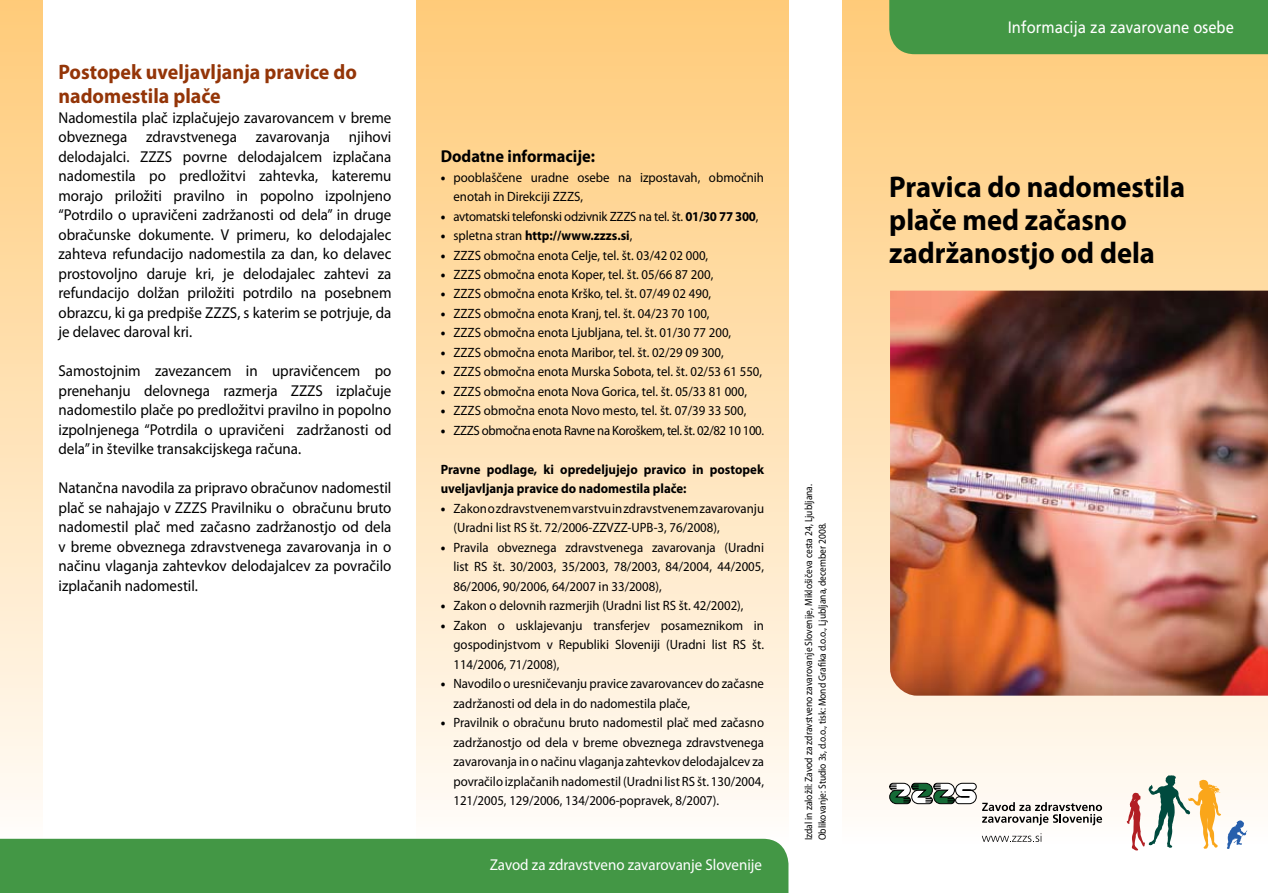
<style>
.page{position:relative;width:1268px;height:893px;background:#fff}
.page>*{position:absolute;margin:0;border:0;box-sizing:border-box;transform-origin:0 0}
.t1{font:700 30px/33px "Myriad Pro";color:#000;scale:.95 1}
.t2{font:700 21px/24px "Myriad Pro";color:#943508;scale:.95 1}
.t3{font:700 17.25px "Myriad Pro";color:#000;scale:.95 1}
.t4{font:16.5px "Frutiger LT Std";color:#fff;scale:.9 1}
.t5{font:15.75px/19.5px "Myriad Pro";color:#000;text-align:justify;scale:.95 1}
.t6{font:15.75px "Myriad Pro";color:#fff;scale:.95 1}
.t7{font:13.5px/19.5px "Myriad Pro";color:#000;scale:.95 1}
.t8{font:700 13.5px/19.5px "Myriad Pro";color:#000;scale:.95 1}
.t9{font:13.5px "Myriad Pro";letter-spacing:-.02em;color:#000;scale:.95 1}
.t10{font:13.5px "Myriad Pro";letter-spacing:-.03em;color:#000;scale:.95 1}
.t11{font:10.5px/13.5px "Myriad Pro";color:#000;scale:.9 1}
.s1{font-weight:900}
.s2{font-weight:700}
.s3{font-weight:400}
</style>
<div class="page">
<div style="left:417px;top:0;width:371px;height:850px;background:linear-gradient(to bottom,#ffca78,#fffcf9)"></div>
<div style="left:0;top:0;width:43px;height:850px;background:linear-gradient(to bottom,#ffca78,#fffcf9)"></div>
<div style="left:0;top:839px;width:788px;height:54px;background:#439745"></div>
<div style="left:842px;top:0;width:425px;height:850px;background:linear-gradient(to bottom,#feca77,#fffcf9)"></div>
<img style="left:889px;top:291px;width:378px;height:405px">
<div style="left:889px;top:0;width:378px;height:54px;background:#439745"></div>
<svg style="left:1126px;top:775px;width:94px;height:75px"></svg>
<svg style="left:888px;top:782px;width:213px;height:43px"></svg>
<svg style="left:981px;top:833px;width:60px;height:9px"></svg>
<svg style="left:1226px;top:820px;width:20px;height:29px"></svg>
<h2 class="t2" style="left:58px;top:59px;width:315px">Postopek uveljavljanja pravice do nadomestila plače</h2>
<p class="t5" style="left:58px;top:107px;width:352px">Nadomestila plač izplačujejo zavarovancem v breme obveznega zdravstvenega zavarovanja njihovi delodajalci. ZZZS povrne delodajalcem izplačana nadomestila po predložitvi zahtevka, kateremu morajo priložiti pravilno in popolno izpolnjeno “Potrdilo o upravičeni zadržanosti od dela” in druge obračunske dokumente. V primeru, ko delodajalec zahteva refundacijo nadomestila za dan, ko delavec prostovoljno daruje kri, je delodajalec zahtevi za refundacijo dolžan priložiti potrdilo na posebnem obrazcu, ki ga predpiše ZZZS, s katerim se potrjuje, da je delavec daroval kri.</p>
<p class="t5" style="left:58px;top:361px;width:352px">Samostojnim zavezancem in upravičencem po prenehanju delovnega razmerja ZZZS izplačuje nadomestilo plače po predložitvi pravilno in popolno izpolnjenega “Potrdila o upravičeni zadržanosti od dela” in številke transakcijskega računa.</p>
<p class="t5" style="left:58px;top:478px;width:352px">Natančna navodila za pripravo obračunov nadomestil plač se nahajajo v ZZZS Pravilniku o obračunu bruto nadomestil plač med začasno zadržanostjo od dela v breme obveznega zdravstvenega zavarovanja in o načinu vlaganja zahtevkov delodajalcev za povračilo izplačanih nadomestil.</p>
<p class="t3" style="left:440px;top:145px;width:164px">Dodatne informacije:</p>
<p class="t7" style="left:453px;top:167px;width:328px;text-indent:-13px"><span class="s1">•</span> pooblaščene uradne osebe na izpostavah, območnih enotah in Direkciji ZZZS,</p>
<p class="t9" style="left:440px;top:208px;width:336px"><span class="s1">•</span> avtomatski telefonski odzivnik ZZZS na tel. št. <span class="s2">01/30 77 300</span>,</p>
<p class="t8" style="left:440px;top:225px;width:203px"><span class="s1">•</span> <span class="s3">spletna stran</span> http://www.zzzs.si<span class="s3">,</span></p>
<p class="t7" style="left:440px;top:245px;width:283px"><span class="s1">•</span> ZZZS območna enota Celje, tel. št. 03/42 02 000,</p>
<p class="t7" style="left:440px;top:264px;width:288px"><span class="s1">•</span> ZZZS območna enota Koper, tel. št. 05/66 87 200,</p>
<p class="t7" style="left:440px;top:284px;width:286px"><span class="s1">•</span> ZZZS območna enota Krško, tel. št. 07/49 02 490,</p>
<p class="t7" style="left:440px;top:303px;width:284px"><span class="s1">•</span> ZZZS območna enota Kranj, tel. št. 04/23 70 100,</p>
<p class="t7" style="left:440px;top:323px;width:307px"><span class="s1">•</span> ZZZS območna enota Ljubljana, tel. št. 01/30 77 200,</p>
<p class="t7" style="left:440px;top:342px;width:299px"><span class="s1">•</span> ZZZS območna enota Maribor, tel. št. 02/29 09 300,</p>
<p class="t7" style="left:440px;top:362px;width:340px"><span class="s1">•</span> ZZZS območna enota Murska Sobota, tel. št. 02/53 61 550,</p>
<p class="t7" style="left:440px;top:381px;width:324px"><span class="s1">•</span> ZZZS območna enota Nova Gorica, tel. št. 05/33 81 000,</p>
<p class="t7" style="left:440px;top:401px;width:323px"><span class="s1">•</span> ZZZS območna enota Novo mesto, tel. št. 07/39 33 500,</p>
<p class="t10" style="left:440px;top:422px;width:342px"><span class="s1">•</span> ZZZS območna enota Ravne na Koroškem, tel. št. 02/82 10 100.</p>
<p class="t8" style="left:440px;top:459px;width:342px">Pravne podlage, ki opredeljujejo pravico in postopek uveljavljanja pravice do nadomestila plače:</p>
<p class="t7" style="left:453px;top:498px;width:328px;text-indent:-13px"><span class="s1">•</span> Zakon o zdravstvenem varstvu in zdravstvenem zavarovanju (Uradni list RS št. 72/2006-ZZVZZ-UPB-3, 76/2008),</p>
<p class="t7" style="left:453px;top:537px;width:328px;text-align:justify;text-indent:-13px"><span class="s1">•</span> Pravila obveznega zdravstvenega zavarovanja (Uradni list RS št. 30/2003, 35/2003, 78/2003, 84/2004, 44/2005, 86/2006, 90/2006, 64/2007 in 33/2008),</p>
<p class="t7" style="left:440px;top:596px;width:320px"><span class="s1">•</span> Zakon o delovnih razmerjih (Uradni list RS št. 42/2002),</p>
<p class="t7" style="left:453px;top:615px;width:328px;text-align:justify;text-indent:-13px"><span class="s1">•</span> Zakon o usklajevanju transferjev posameznikom in gospodinjstvom v Republiki Sloveniji (Uradni list RS št.<br>114/2006, 71/2008),</p>
<p class="t7" style="left:453px;top:674px;width:328px;text-indent:-13px"><span class="s1">•</span> Navodilo o uresničevanju pravice zavarovancev do začasne zadržanosti od dela in do nadomestila plače,</p>
<p class="t7" style="left:453px;top:713px;width:328px;text-align:justify;text-indent:-13px"><span class="s1">•</span> Pravilnik o obračunu bruto nadomestil plač med začasno zadržanostjo od dela v breme obveznega zdravstvenega zavarovanja in o načinu vlaganja zahtevkov delodajalcev za povračilo izplačanih nadomestil (Uradni list RS št. 130/2004, 121/2005, 129/2006, 134/2006-popravek, 8/2007).</p>
<p class="t6" style="left:489px;top:855px;width:288px">Zavod za zdravstveno zavarovanje Slovenije</p>
<p class="t11" style="left:801px;top:840px;width:397px;rotate:-90deg">Izdal in založil: Zavod za zdravstveno zavarovanje Slovenije, Miklošičeva cesta 24, Ljubljana.<br>Oblikovanje: Studio 3s, d.o.o., tisk: Mond Grafika d.o.o., Ljubljana, december 2008.</p>
<p class="t4" style="left:1007px;top:18px;width:253px">Informacija za zavarovane osebe</p>
<h1 class="t1" style="left:889px;top:169px;width:313px">Pravica do nadomestila plače med začasno zadržanostjo od dela</h1>
</div>
